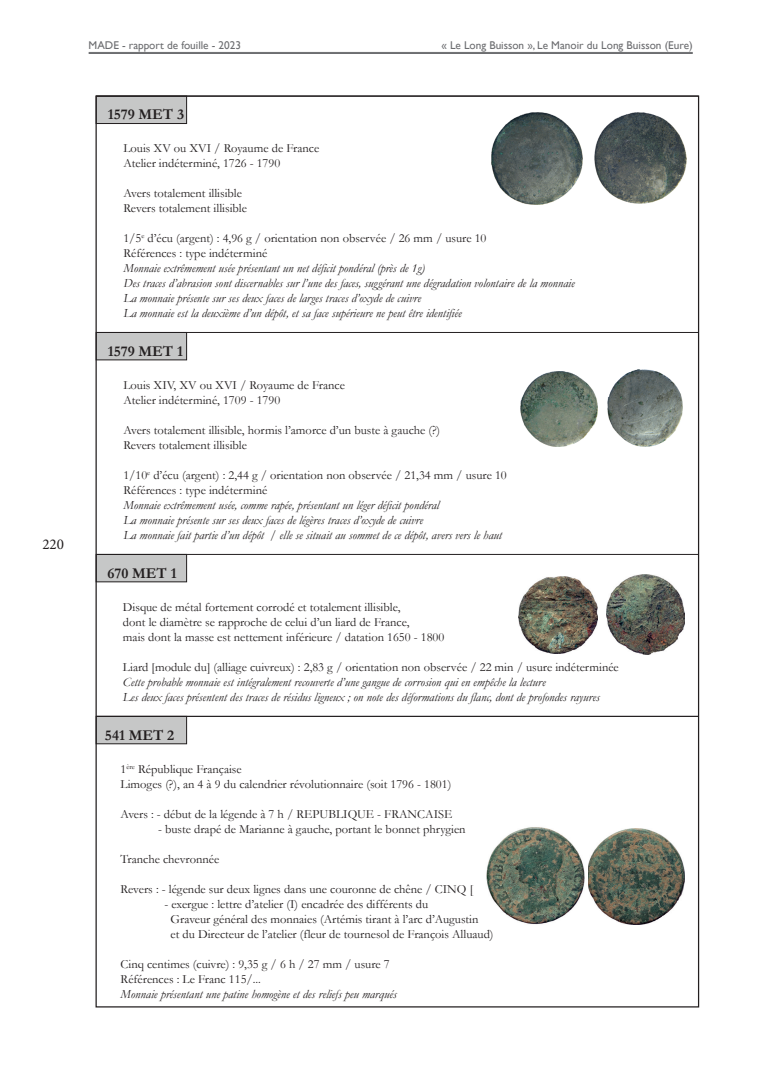
<style>
.page{position:relative;width:780px;height:1088px;background:#fff}
.page>*{position:absolute;margin:0;border:0;box-sizing:border-box;transform-origin:0 0}
.t1{font:700 15px "Garamond";color:#231f20}
.t2{font:15px "Minion Pro";color:#231f20}
.t3{font:12.5px/15px "Garamond";color:#231f20}
.t4{font:italic 12.5px/15px "Garamond";color:#231f20}
.t5{font:11.25px "Gill Sans";color:#6c6d70}
</style>
<div class="page">
<hr style="left:89px;top:52px;width:603px;height:1px;background:#6c6d70">
<hr style="left:89px;top:53px;width:603px;height:1px;background:#6c6d70">
<div style="left:96px;top:96px;width:91px;height:28px;background:#c6c7c7"></div>
<div style="left:96px;top:96px;width:91px;height:28px;border:1px solid #231f20"></div>
<div style="left:96px;top:332px;width:91px;height:28px;background:#c6c7c7"></div>
<div style="left:96px;top:554px;width:91px;height:28px;background:#c6c7c7"></div>
<div style="left:96px;top:554px;width:91px;height:28px;border:1px solid #231f20"></div>
<div style="left:96px;top:716px;width:91px;height:28px;background:#c6c7c7"></div>
<div style="left:96px;top:716px;width:91px;height:28px;border:1px solid #231f20"></div>
<img style="left:588px;top:829px;width:96px;height:95px">
<img style="left:486px;top:827px;width:99px;height:98px">
<img style="left:607px;top:369px;width:75px;height:78px">
<img style="left:520px;top:371px;width:77px;height:75px">
<img style="left:594px;top:112px;width:93px;height:92px">
<img style="left:491px;top:112px;width:92px;height:92px">
<img style="left:606px;top:575px;width:78px;height:79px">
<img style="left:518px;top:576px;width:79px;height:77px">
<hr style="left:96px;top:716px;width:602px;height:1px;background:#231f20">
<hr style="left:96px;top:554px;width:602px;height:1px;background:#231f20">
<hr style="left:96px;top:332px;width:602px;height:1px;background:#231f20">
<p class="t2" style="left:42px;top:534px;width:23px">220</p>
<p class="t5" style="left:89px;top:38px;width:154px">MADE - rapport de fouille - 2023</p>
<p class="t5" style="left:441px;top:38px;width:253px">« Le Long Buisson », Le Manoir du Long Buisson (Eure)</p>
<p class="t1" style="left:108px;top:104px;width:78px">1579 MET 3</p>
<p class="t3" style="left:123px;top:140px;width:197px">Louis XV ou XVI / Royaume de France<br>Atelier indéterminé, 1726 - 1790</p>
<p class="t3" style="left:123px;top:185px;width:125px">Avers totalement illisible<br>Revers totalement illisible</p>
<p class="t3" style="left:123px;top:230px;width:364px">1/5<sup>e</sup> d’écu (argent) : 4,96 g / orientation non observée / 26 mm / usure 10<br>Références : type indéterminé</p>
<p class="t4" style="left:123px;top:260px;width:453px">Monnaie extrêmement usée présentant un net déficit pondéral (près de 1g)<br>Des traces d’abrasion sont discernables sur l’une des faces, suggérant une dégradation volontaire de la monnaie La monnaie présente sur ses deux faces de larges traces d’oxyde de cuivre<br>La monnaie est la deuxième d’un dépôt, et sa face supérieure ne peut être identifiée</p>
<p class="t1" style="left:108px;top:341px;width:77px">1579 MET 1</p>
<p class="t3" style="left:123px;top:377px;width:223px">Louis XIV, XV ou XVI / Royaume de France<br>Atelier indéterminé, 1709 - 1790</p>
<p class="t3" style="left:123px;top:422px;width:318px">Avers totalement illisible, hormis l’amorce d’un buste à gauche (?)<br>Revers totalement illisible</p>
<p class="t3" style="left:123px;top:467px;width:385px">1/10<sup>e</sup> d’écu (argent) : 2,44 g / orientation non observée / 21,34 mm / usure 10<br>Références : type indéterminé</p>
<p class="t4" style="left:123px;top:497px;width:380px">Monnaie extrêmement usée, comme rapée, présentant un léger déficit pondéral<br>La monnaie présente sur ses deux faces de légères traces d’oxyde de cuivre<br>La monnaie fait partie d’un dépôt / elle se situait au sommet de ce dépôt, avers vers le haut</p>
<p class="t1" style="left:107px;top:563px;width:71px">670 MET 1</p>
<p class="t3" style="left:123px;top:599px;width:323px">Disque de métal fortement corrodé et totalement illisible,<br>dont le diamètre se rapproche de celui d’un liard de France,<br>mais dont la masse est nettement inférieure / datation 1650 - 1800</p>
<p class="t3" style="left:123px;top:659px;width:497px">Liard [module du] (alliage cuivreux) : 2,83 g / orientation non observée / 22 min / usure indéterminée</p>
<p class="t4" style="left:123px;top:674px;width:478px">Cette probable monnaie est intégralement recouverte d’une gangue de corrosion qui en empêche la lecture<br>Les deux faces présentent des traces de résidus ligneux ; on note des déformations du flanc, dont de profondes rayures</p>
<p class="t1" style="left:105px;top:725px;width:71px">541 MET 2</p>
<p class="t3" style="left:121px;top:761px;width:332px">1<sup>ère</sup> République Française<br>Limoges (?), an 4 à 9 du calendrier révolutionnaire (soit 1796 - 1801)</p>
<p class="t3" style="left:121px;top:806px;width:333px">Avers : - début de la légende à 7 h / REPUBLIQUE - FRANCAISE</p>
<p class="t3" style="left:158px;top:821px;width:309px">- buste drapé de Marianne à gauche, portant le bonnet phrygien</p>
<p class="t3" style="left:121px;top:851px;width:100px">Tranche chevronnée</p>
<p class="t3" style="left:121px;top:881px;width:354px">Revers : - légende sur deux lignes dans une couronne de chêne / CINQ [</p>
<p class="t3" style="left:171px;top:896px;width:347px;text-indent:-6px">- exergue : lettre d’atelier (I) encadrée des différents du<br>Graveur général des monnaies (Artémis tirant à l’arc d’Augustin Dupré) et du Directeur de l’atelier (fleur de tournesol de François Alluaud)</p>
<p class="t3" style="left:121px;top:956px;width:271px">Cinq centimes (cuivre) : 9,35 g / 6 h / 27 mm / usure 7<br>Références : Le Franc 115/...</p>
<p class="t4" style="left:121px;top:986px;width:277px">Monnaie présentant une patine homogène et des reliefs peu marqués</p>
</div>
